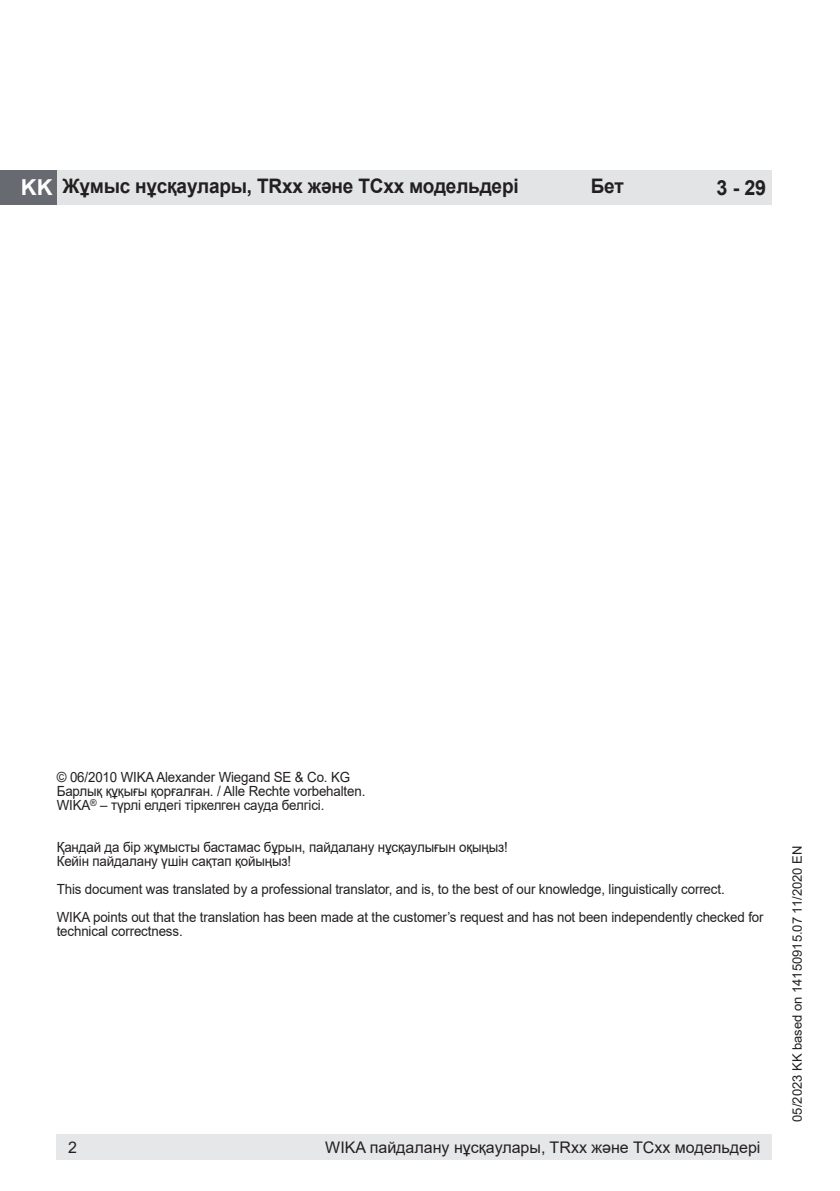
<style>
.page{position:relative;width:840px;height:1191px;background:#fff}
.page>*{position:absolute;margin:0;border:0;box-sizing:border-box;transform-origin:0 0}
.t1{font:700 22px "Arial";color:#fff}
.t2{font:700 20.8px "Arial";color:#231f20;scale:.95 1}
.t3{font:700 20px "Arial";letter-spacing:-.01em;color:#231f20;scale:.95 1}
.t4{font:16px "Arial";color:#231f20}
.t5{font:14px/14px "Arial";letter-spacing:-.01em;color:#231f20;scale:.95 1}
.t6{font:13px "Arial";color:#231f20}
</style>
<div class="page">
<div style="left:57px;top:170px;width:714px;height:34px;background:#e2e4e5"></div>
<div style="left:0;top:170px;width:57px;height:34px;background:#676a71"></div>
<div style="left:57px;top:1134px;width:714px;height:25px;background:#e6e7e9"></div>
<h1 class="t1" style="left:21px;top:172px;width:33px">KK</h1>
<h3 class="t3" style="left:62px;top:172px;width:481px">Жұмыс нұсқаулары, TRxx және TCxx модельдері</h3>
<h3 class="t3" style="left:590px;top:172px;width:36px">Бет</h3>
<h2 class="t2" style="left:716px;top:173px;width:54px">3 - 29</h2>
<p class="t5" style="left:57px;top:770px;width:326px">© 06/2010 WIKA Alexander Wiegand SE &amp; Co. KG<br>Барлық құқығы қорғалған. / Alle Rechte vorbehalten.<br>WIKA<sup>®</sup> – түрлі елдегі тіркелген сауда белгісі.</p>
<p class="t5" style="left:57px;top:840px;width:476px">Қандай да бір жұмысты бастамас бұрын, пайдалану нұсқаулығын оқыңыз!<br>Кейін пайдалану үшін сақтап қойыңыз!</p>
<p class="t5" style="left:57px;top:875px;width:745px;line-height:28px">This document was translated by a professional translator, and is, to the best of our knowledge, linguistically correct.<br>WIKA points out that the translation has been made at the customer’s request and has not been independently checked for</p>
<p class="t5" style="left:57px;top:924px;width:134px">technical correctness.</p>
<p class="t4" style="left:68px;top:1136px;width:10px">2</p>
<p class="t4" style="left:325px;top:1136px;width:436px">WIKA пайдалану нұсқаулары, TRxx және TCxx модельдері</p>
<p class="t6" style="left:788px;top:1121px;width:277px;rotate:-90deg">05/2023 KK based on 14150915.07 11/2020 EN</p>
</div>
